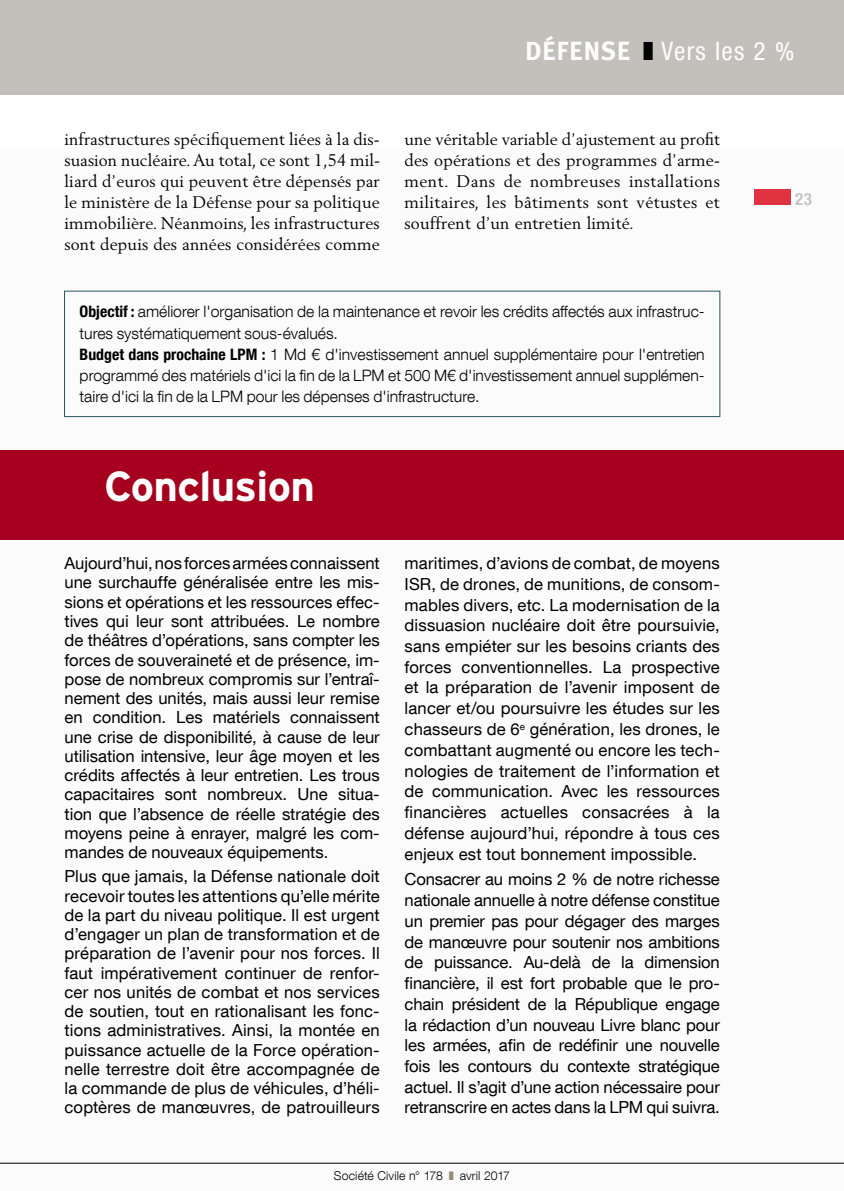
<style>
.page{position:relative;width:844px;height:1191px;background:#fff}
.page>*{position:absolute;margin:0;border:0;box-sizing:border-box;transform-origin:0 0}
.t1{font:700 42px "Interstate";letter-spacing:-.015em;color:#fff}
.t2{font:condensed 25.38px "Helvetica Neue LT Com";letter-spacing:.05em;color:#fff}
.t3{font:700 condensed 16.97px "Helvetica Neue LT Com";color:#c5c6c6}
.t4{font:16.62px/19.2px "Helvetica Neue LT Com";letter-spacing:.005em;color:#000;text-align:justify}
.t5{font:16.62px/21px "Berling LT Std";letter-spacing:.01em;color:#000;text-align:justify}
.t6{font:300 15.75px/21px "Helvetica Neue LT Com";color:#000}
.t7{font:300 12.25px "Helvetica Neue LT Com";letter-spacing:.01em;color:#000}
.s1{font-family:"Meta";font-weight:700;font-stretch:normal;font-size:26.25px}
.s2{color:#000}
.s3{font-weight:700;font-stretch:condensed}
.s4{color:#958d77}
</style>
<div class="page">
<div style="left:0;top:147px;width:843px;height:1044px;background:#fcfbfb"></div>
<hr style="left:0;top:1162px;width:843px;height:1px;background:#000">
<div style="left:0;top:0;width:843px;height:94px;background:#c3c0bc"></div>
<div style="left:754px;top:189px;width:36px;height:16px;background:#e03342"></div>
<div style="left:0;top:450px;width:843px;height:89px;background:#a6021f"></div>
<div style="left:64px;top:291px;width:656px;height:126px;border:1px solid #245562"></div>
<h2 class="t2" style="left:525px;top:36px;width:270px"><span class="s1">DÉFENSE</span> <span class="s2">❚</span> Vers les 2 %</h2>
<p class="t5" style="left:64px;top:129px;width:317px">infrastructures spécifiquement liées à la dis&shy;suasion nucléaire. Au total, ce sont 1,54 mil&shy;liard d’euros qui peuvent être dépensés par le ministère de la Défense pour sa politique immobilière. Néanmoins, les infrastructures sont depuis des années considérées comme</p>
<p class="t5" style="left:404px;top:129px;width:317px">une véritable variable d’ajustement au profit des opérations et des programmes d’arme&shy;ment. Dans de nombreuses installations militaires, les bâtiments sont vétustes et souffrent d’un entretien limité.</p>
<p class="t6" style="left:80px;top:301px;width:626px"><span class="s3">Objectif :</span> améliorer l'organisation de la maintenance et revoir les crédits affectés aux infrastruc&shy;tures systématiquement sous-évalués.<br><span class="s3">Budget dans prochaine LPM :</span> 1 Md € d'investissement annuel supplémentaire pour l'entretien programmé des matériels d'ici la fin de la LPM et 500 M€ d'investissement annuel supplémen&shy;taire d'ici la fin de la LPM pour les dépenses d'infrastructure.</p>
<h1 class="t1" style="left:104px;top:463px;width:212px">Conclusion</h1>
<p class="t4" style="left:64px;top:553px;width:317px">Aujourd’hui, nos forces armées connaissent une surchauffe généralisée entre les mis&shy;sions et opérations et les ressources effec&shy;tives qui leur sont attribuées. Le nombre de théâtres d’opérations, sans compter les forces de souveraineté et de présence, im&shy;pose de nombreux compromis sur l’entraî&shy;nement des unités, mais aussi leur remise en condition. Les matériels connaissent une crise de disponibilité, à cause de leur utilisation intensive, leur âge moyen et les crédits affectés à leur entretien. Les trous capacitaires sont nombreux. Une situa&shy;tion que l’absence de réelle stratégie des moyens peine à enrayer, malgré les com&shy;mandes de nouveaux équipements.</p>
<p class="t4" style="left:64px;top:866px;width:317px">Plus que jamais, la Défense nationale doit recevoir toutes les attentions qu’elle mérite de la part du niveau politique. Il est urgent d’engager un plan de transformation et de préparation de l’avenir pour nos forces. Il faut impérativement continuer de renfor&shy;cer nos unités de combat et nos services de soutien, tout en rationalisant les fonc&shy;tions administratives. Ainsi, la montée en puissance actuelle de la Force opération&shy;nelle terrestre doit être accompagnée de la commande de plus de véhicules, d’héli&shy;coptères de manœuvres, de patrouilleurs</p>
<p class="t4" style="left:404px;top:552px;width:317px;line-height:20.8px">maritimes, d’avions de combat, de moyens ISR, de drones, de munitions, de consom&shy;mables divers, etc. La modernisation de la dissuasion nucléaire doit être poursuivie, sans empiéter sur les besoins criants des forces conventionnelles. La prospective et la préparation de l’avenir imposent de lancer et/ou poursuivre les études sur les chasseurs de 6<sup>e</sup> génération, les drones, le combattant augmenté ou encore les tech&shy;nologies de traitement de l’information et de communication. Avec les ressources financières actuelles consacrées à la défense aujourd’hui, répondre à tous ces enjeux est tout bonnement impossible.</p>
<p class="t4" style="left:404px;top:868px;width:317px;line-height:20.7px">Consacrer au moins 2 % de notre richesse nationale annuelle à notre défense constitue un premier pas pour dégager des marges de manœuvre pour soutenir nos ambitions de puissance. Au-delà de la dimension financière, il est fort probable que le pro&shy;chain président de la République engage la rédaction d’un nouveau Livre blanc pour les armées, afin de redéfinir une nouvelle fois les contours du contexte stratégique actuel. Il s’agit d’une action nécessaire pour retranscrire en actes dans la LPM qui suivra.</p>
<p class="t7" style="left:334px;top:1167px;width:177px">Société Civile n° 178 <span class="s4">❚</span> avril 2017</p>
<p class="t3" style="left:795px;top:188px;width:18px">23</p>
</div>
